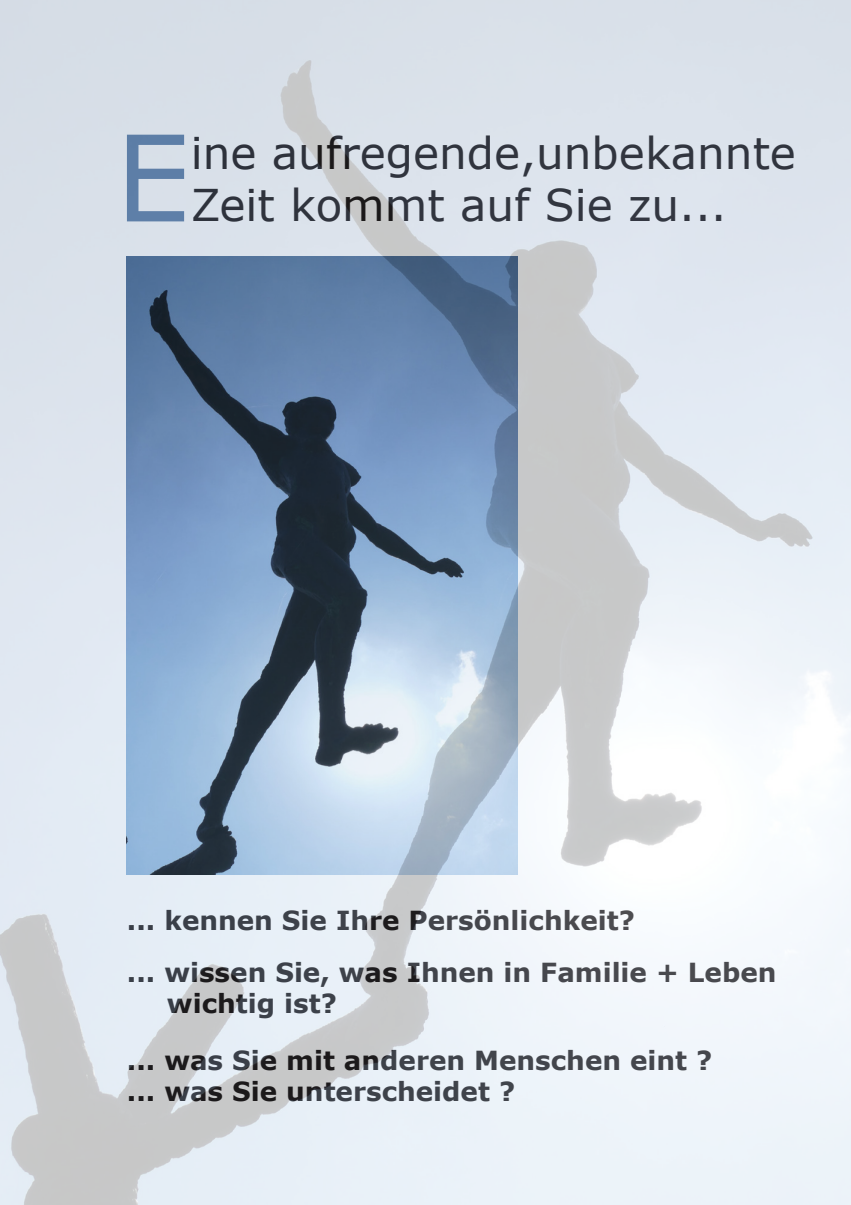
<style>
.page{position:relative;width:851px;height:1205px;background:#fff}
.page>*{position:absolute;margin:0;border:0;box-sizing:border-box;transform-origin:0 0}
.t1{font:119.25px "Verdana";color:#6182ab}
.t2{font:43.75px/52.5px "Verdana";color:#231f20}
.t3{font:700 26.25px/31.5px "Verdana";color:#231f20}
</style>
<div class="page">
<img style="left:0;top:0;width:850px;height:1205px">
<p class="t1" style="left:115px;top:96px;width:77px">E</p>
<p class="t2" style="left:191px;top:126px;width:606px">ine aufregende,unbekannte<br>Zeit kommt auf Sie zu...</p>
<p class="t3" style="left:127px;top:904px;width:509px">... kennen Sie Ihre Persönlichkeit?</p>
<p class="t3" style="left:167px;top:956px;width:611px;text-indent:-40px">... wissen Sie, was Ihnen in Familie + Leben wichtig ist?</p>
<p class="t3" style="left:127px;top:1044px;width:587px">... was Sie mit anderen Menschen eint ?</p>
<p class="t3" style="left:127px;top:1075px;width:390px">... was Sie unterscheidet ?</p>
</div>
